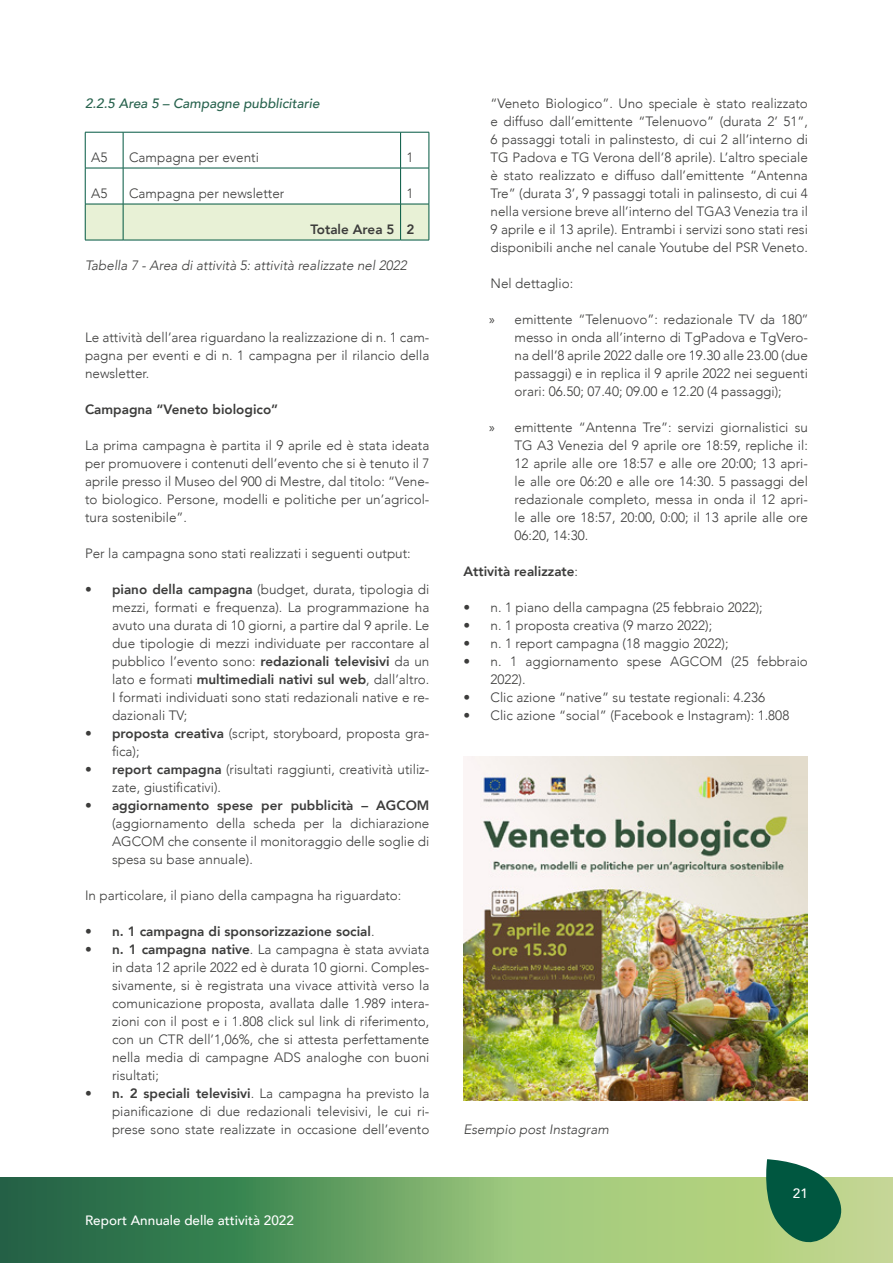
<style>
.page{position:relative;width:893px;height:1263px;background:#fff}
.page>*{position:absolute;margin:0;border:0;box-sizing:border-box;transform-origin:0 0}
.t1{font:300 13.5px/18px "Avenir";color:#3c3c3b;text-align:justify}
.t2{font:800 13.5px "Avenir";color:#3c3c3b}
.t3{font:italic 300 13.5px "Avenir";color:#3c3c3b}
.t4{font:500 13.5px "Avenir";color:#fff}
.t5{font:italic 500 13.5px "Avenir";color:#27624d}
.s1{font-weight:800}
.s2{font-weight:300}
.s3{font-family:"Myriad Pro";font-weight:400}
</style>
<div class="page">
<svg style="left:0;top:1178px;width:893px;height:85px;background:#72a668"></svg>
<svg style="left:761px;top:1159px;width:88px;height:90px;background:#57916c"></svg>
<hr style="left:85px;top:132px;width:38px;height:1px;background:#005740">
<hr style="left:85px;top:132px;width:1px;height:36px;background:#005740">
<hr style="left:123px;top:132px;width:278px;height:1px;background:#005740">
<hr style="left:123px;top:132px;width:1px;height:36px;background:#005740">
<svg style="left:401px;top:132px;width:28px;height:1px"></svg>
<hr style="left:400px;top:132px;width:1px;height:36px;background:#005740">
<hr style="left:429px;top:132px;width:1px;height:36px;background:#005740">
<hr style="left:85px;top:168px;width:38px;height:1px;background:#005740">
<hr style="left:85px;top:168px;width:1px;height:36px;background:#005740">
<hr style="left:123px;top:168px;width:278px;height:1px;background:#005740">
<hr style="left:123px;top:168px;width:1px;height:36px;background:#005740">
<svg style="left:401px;top:168px;width:28px;height:1px"></svg>
<hr style="left:400px;top:168px;width:1px;height:36px;background:#005740">
<hr style="left:429px;top:168px;width:1px;height:36px;background:#005740">
<hr style="left:429px;top:204px;width:1px;height:36px;background:#005740">
<svg style="left:85px;top:204px;width:344px;height:37px;background:#dce9ce"></svg>
<img style="left:463px;top:756px;width:345px;height:344px">
<p class="t5" style="left:85px;top:95px;width:236px">2.2.5 Area 5 – Campagne pubblicitarie</p>
<p class="t1" style="left:91px;top:148px;width:18px">A5</p>
<p class="t1" style="left:129px;top:148px;width:131px">Campagna per eventi</p>
<p class="t1" style="left:407px;top:148px;width:9px">1</p>
<p class="t1" style="left:91px;top:184px;width:18px">A5</p>
<p class="t1" style="left:129px;top:184px;width:157px">Campagna per newsletter</p>
<p class="t1" style="left:407px;top:184px;width:9px">1</p>
<p class="t2" style="left:311px;top:219px;width:105px">Totale Area 5 2</p>
<p class="t3" style="left:85px;top:257px;width:323px">Tabella 7 - Area di attività 5: attività realizzate nel 2022</p>
<p class="t1" style="left:85px;top:328px;width:346px">Le attività dell’area riguardano la realizzazione di n. 1 cam&shy;pagna per eventi e di n. 1 campagna per il rilancio della newsletter.</p>
<p class="t2" style="left:85px;top:399px;width:195px">Campagna “Veneto biologico”</p>
<p class="t1" style="left:85px;top:436px;width:346px">La prima campagna è partita il 9 aprile ed è stata ideata per promuovere i contenuti dell’evento che si è tenuto il 7 aprile presso il Museo del 900 di Mestre, dal titolo: “Vene&shy;to biologico. Persone, modelli e politiche per un’agricol&shy;tura sostenibile”.</p>
<p class="t1" style="left:85px;top:544px;width:327px">Per la campagna sono stati realizzati i seguenti output:</p>
<p class="t1" style="left:112px;top:580px;width:319px;text-indent:-27px"><span class="s1">• piano della campagna</span> (budget, durata, tipologia di mezzi, formati e frequenza). La programmazione ha avuto una durata di 10 giorni, a partire dal 9 aprile. Le due tipologie di mezzi individuate per raccontare al pubblico l’evento sono: <span class="s1">redazionali televisivi</span> da un lato e formati <span class="s1">multimediali nativi sul web</span>, dall’altro.<br>I formati individuati sono stati redazionali native e re&shy;dazionali TV;</p>
<p class="t1" style="left:112px;top:724px;width:319px;text-indent:-27px"><span class="s1">• proposta creativa</span> (script, storyboard, proposta gra&shy;fica);</p>
<p class="t1" style="left:112px;top:760px;width:319px;text-indent:-27px"><span class="s1">• report campagna</span> (risultati raggiunti, creatività utiliz&shy;zate, giustificativi).</p>
<p class="t2" style="left:85px;top:795px;width:346px">• aggiornamento spese per pubblicità – AGCOM</p>
<p class="t1" style="left:112px;top:814px;width:319px">(aggiornamento della scheda per la dichiarazione AGCOM che consente il monitoraggio delle soglie di spesa su base annuale).</p>
<p class="t1" style="left:85px;top:886px;width:318px">In particolare, il piano della campagna ha riguardato:</p>
<p class="t2" style="left:85px;top:921px;width:291px">• n. 1 campagna di sponsorizzazione social<span class="s2">.</span></p>
<p class="t1" style="left:112px;top:940px;width:319px;text-indent:-27px"><span class="s1">• n. 1 campagna native</span>. La campagna è stata avviata in data 12 aprile 2022 ed è durata 10 giorni. Comples&shy;sivamente, si è registrata una vivace attività verso la comunicazione proposta, avallata dalle 1.989 intera&shy;zioni con il post e i 1.808 click sul link di riferimento, con un CTR dell’1,06%, che si attesta perfettamente nella media di campagne ADS analoghe con buoni risultati;</p>
<p class="t1" style="left:112px;top:1084px;width:319px;text-indent:-27px"><span class="s1">• n. 2 speciali televisivi</span>. La campagna ha previsto la pianificazione di due redazionali televisivi, le cui ri&shy;prese sono state realizzate in occasione dell’evento</p>
<p class="t4" style="left:85px;top:1209px;width:210px">Report Annuale delle attività 2022</p>
<p class="t1" style="left:490px;top:94px;width:319px">“Veneto Biologico”. Uno speciale è stato realizzato e diffuso dall’emittente “Telenuovo” (durata 2’ 51”, 6 passaggi totali in palinstesto, di cui 2 all’interno di TG Padova e TG Verona dell’8 aprile). L’altro speciale è stato realizzato e diffuso dall’emittente “Antenna Tre” (durata 3’, 9 passaggi totali in palinsesto, di cui 4 nella versione breve all’interno del TGA3 Venezia tra il 9 aprile e il 13 aprile). Entrambi i servizi sono stati resi disponibili anche nel canale Youtube del PSR Veneto.</p>
<p class="t1" style="left:490px;top:274px;width:84px">Nel dettaglio:</p>
<p class="t1" style="left:514px;top:310px;width:295px;text-indent:-26px"><span class="s3">»</span> emittente “Telenuovo”: redazionale TV da 180’’ messo in onda all’interno di TgPadova e TgVero&shy;na dell’8 aprile 2022 dalle ore 19.30 alle 23.00 (due passaggi) e in replica il 9 aprile 2022 nei seguenti orari: 06.50; 07.40; 09.00 e 12.20 (4 passaggi);</p>
<p class="t1" style="left:514px;top:418px;width:295px;text-indent:-26px"><span class="s3">»</span> emittente “Antenna Tre”: servizi giornalistici su TG A3 Venezia del 9 aprile ore 18:59, repliche il:<br>12 aprile alle ore 18:57 e alle ore 20:00; 13 apri&shy;le alle ore 06:20 e alle ore 14:30. 5 passaggi del redazionale completo, messa in onda il 12 apri&shy;le alle ore 18:57, 20:00, 0:00; il 13 aprile alle ore 06:20, 14:30.</p>
<p class="t2" style="left:463px;top:561px;width:116px">Attività realizzate<span class="s2">:</span></p>
<p class="t1" style="left:463px;top:598px;width:301px">• n. 1 piano della campagna (25 febbraio 2022);</p>
<p class="t1" style="left:463px;top:616px;width:250px">• n. 1 proposta creativa (9 marzo 2022);</p>
<p class="t1" style="left:463px;top:634px;width:267px">• n. 1 report campagna (18 maggio 2022);</p>
<p class="t1" style="left:490px;top:652px;width:319px;text-indent:-27px">• n. 1 aggiornamento spese AGCOM (25 febbraio<br>2022).</p>
<p class="t1" style="left:463px;top:688px;width:303px">• Clic azione “native” su testate regionali: 4.236</p>
<p class="t1" style="left:463px;top:706px;width:327px">• Clic azione “social” (Facebook e Instagram): 1.808</p>
<p class="t3" style="left:463px;top:1121px;width:147px">Esempio post Instagram</p>
<p class="t4" style="left:793px;top:1181px;width:17px">21</p>
</div>
